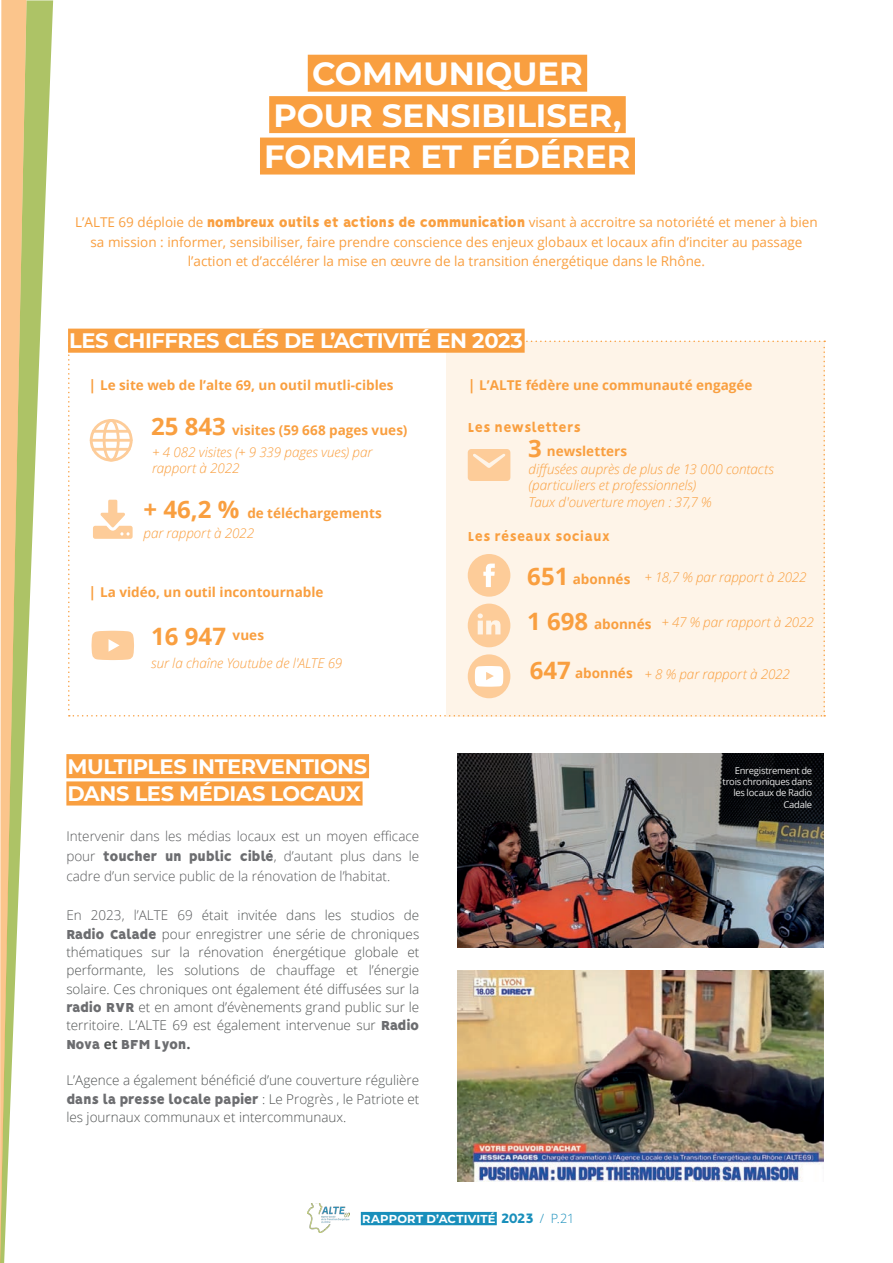
<style>
.page{position:relative;width:893px;height:1263px;background:#fff}
.page>*{position:absolute;margin:0;border:0;box-sizing:border-box;transform-origin:0 0}
.t1{font:700 32.25px "Montserrat";color:#fff}
.t2{font:700 24px "Open Sans";color:#f99f40}
.t3{font:700 21px "Montserrat";letter-spacing:-.02em;color:#fff}
.t4{font:900 14.7px "Vision";letter-spacing:-.03em;color:#6c6d70}
._05-TEXTE_sans_lettrine{font:800 14.7px "Vision";letter-spacing:.01em;color:#f99f40}
.t5{font:300 13.5px/18.3px "Open Sans";color:#4f5252;text-align:justify}
.t6{font:13.5px/19.5px "Open Sans";color:#f99f40;text-align:center}
._05-TEXTE_sans_lettrine-2{font:italic 300 13.5px/16.5px "Open Sans";letter-spacing:-.005em;color:#f99f40}
._05-TEXTE_sans_lettrine-3{font:700 13.5px "Open Sans";color:#f99f40}
.t7{font:300 13.5px/19.8px "Open Sans";color:#57585a;text-align:justify}
.t8{font:700 11.55px "Montserrat";letter-spacing:.02em;color:#fff}
.t9{font:9.45px/11.4px "Open Sans";letter-spacing:-.025em;color:#fff;text-align:right}
.s1{font-family:"Vision";font-weight:900;font-size:14.7px}
.s2{font-size:14.25px}
.s3{font-family:"Vision";font-weight:900;font-size:14.7px;color:#6c6d70}
.s4{color:#57585a}
.s5{font-family:"Open Sans";font-weight:700;font-size:13.5px;color:#4f5252}
.s6{font-family:"Open Sans";font-weight:700;color:#57585a}
.s7{font-family:"Open Sans";font-weight:300;font-size:13.5px;color:#4f5252}
.s8{font-family:"Vision";font-weight:800;font-size:15.45px;color:#198fbb}
.s9{font-family:"Open Sans";font-weight:300;font-size:12.75px;color:#198fbb}
</style>
<div class="page">
<div style="left:361px;top:1212px;width:136px;height:13px;background:#198fbb"></div>
<img style="left:307px;top:1203px;width:43px;height:30px">
<svg style="left:27px;top:0;width:26px;height:673px;fill:#adc366"></svg>
<svg style="left:0;top:0;width:27px;height:1263px"></svg>
<div style="left:308px;top:55px;width:279px;height:37px;background:#f99f40"></div>
<div style="left:269px;top:96px;width:357px;height:37px;background:#f99f40"></div>
<div style="left:260px;top:138px;width:375px;height:37px;background:#f99f40"></div>
<div style="left:68px;top:329px;width:457px;height:24px;background:#f99f40"></div>
<div style="left:66px;top:754px;width:303px;height:24px;background:#f99f40"></div>
<div style="left:66px;top:781px;width:297px;height:24px;background:#f99f40"></div>
<img style="left:458px;top:754px;width:365px;height:194px">
<img style="left:458px;top:971px;width:365px;height:211px">
<svg style="left:68px;top:341px;width:757px;height:375px"></svg>
<p class="t1" style="left:312px;top:50px;width:272px">COMMUNIQUER</p>
<p class="t1" style="left:273px;top:92px;width:350px">POUR SENSIBILISER,</p>
<p class="t1" style="left:264px;top:133px;width:368px">FORMER ET FÉDÉRER</p>
<p class="t6" style="left:75px;top:212px;width:744px">L’ALTE 69 déploie de <span class="s1">nombreux outils et actions de communication</span> visant à accroitre sa notoriété et mener à bien sa mission : informer, sensibiliser, faire prendre conscience des enjeux globaux et locaux afin d’inciter au passage l’action et d’accélérer la mise en œuvre de la transition énergétique dans le Rhône.</p>
<p class="t3" style="left:69px;top:326px;width:455px">LES CHIFFRES CLÉS DE L’ACTIVITÉ EN 2023</p>
<p class="_05-TEXTE_sans_lettrine-3" style="left:468px;top:376px;width:286px"><span class="s2">|</span> L’ALTE fédère une communauté engagée</p>
<p class="_05-TEXTE_sans_lettrine-3" style="left:89px;top:376px;width:307px"><span class="s2">|</span> Le site web de l’alte 69, un outil mutli-cibles</p>
<p class="t2" style="left:151px;top:409px;width:76px">25 843</p>
<p class="_05-TEXTE_sans_lettrine-2" style="left:152px;top:443px;width:222px">+ 4 082 visites (+ 9 339 pages vues) par rapport à 2022</p>
<p class="_05-TEXTE_sans_lettrine-3" style="left:232px;top:421px;width:177px">visites (59 668 pages vues)</p>
<p class="t2" style="left:143px;top:492px;width:97px">+ 46,2 %</p>
<p class="_05-TEXTE_sans_lettrine-2" style="left:143px;top:525px;width:112px">par rapport à 2022</p>
<p class="_05-TEXTE_sans_lettrine-3" style="left:247px;top:504px;width:136px">de téléchargements</p>
<p class="_05-TEXTE_sans_lettrine-3" style="left:89px;top:582px;width:237px"><span class="s2">|</span> La vidéo, un outil incontournable</p>
<p class="t2" style="left:151px;top:619px;width:76px">16 947</p>
<p class="_05-TEXTE_sans_lettrine-2" style="left:151px;top:654px;width:193px">sur la chaîne Youtube de l'ALTE 69</p>
<p class="_05-TEXTE_sans_lettrine-3" style="left:233px;top:625px;width:33px">vues</p>
<p class="t3" style="left:68px;top:751px;width:301px">MULTIPLES INTERVENTIONS</p>
<p class="t3" style="left:68px;top:779px;width:295px">DANS LES MÉDIAS LOCAUX</p>
<p class="t7" style="left:66px;top:826px;width:354px">Intervenir dans les médias locaux est un moyen efficace pour <span class="s3">toucher un public ciblé</span>, d’autant plus dans le cadre d’un service public de la rénovation de l’habitat.</p>
<p class="t5" style="left:66px;top:906px;width:354px"><span class="s4">En 2023, l’ALTE 69</span> était invitée dans les studios de <span class="s3">Radio Calade</span> pour enregistrer une série de chroniques thématiques sur la rénovation énergétique globale et performante, les solutions de chauffage et l’énergie solaire. Ces chroniques ont également été diffusées sur la <span class="s3">radio RVR</span> et en amont d’évènements grand public sur le territoire. L’ALTE 69 est également intervenue sur <span class="s3">Radio</span></p>
<p class="t4" style="left:66px;top:1035px;width:126px">Nova <span class="s5">et</span> BFM Lyon<span class="s6">.</span></p>
<p class="t5" style="left:66px;top:1071px;width:354px">L’Agence a également bénéficié d’une couverture régulière</p>
<p class="t4" style="left:66px;top:1090px;width:354px">dans la presse locale papier <span class="s7">: Le Progrès , le Patriote et</span></p>
<p class="t5" style="left:66px;top:1107px;width:282px">les journaux communaux et intercommunaux.</p>
<p class="_05-TEXTE_sans_lettrine" style="left:468px;top:418px;width:115px">Les newsletters</p>
<p class="t2" style="left:528px;top:431px;width:15px">3</p>
<p class="_05-TEXTE_sans_lettrine-3" style="left:547px;top:442px;width:82px">newsletters</p>
<p class="_05-TEXTE_sans_lettrine-2" style="left:529px;top:460px;width:247px">diffusées auprès de plus de 13 000 contacts (particuliers et professionnels)<br>Taux d'ouverture moyen : 37,7 %</p>
<p class="_05-TEXTE_sans_lettrine" style="left:468px;top:528px;width:144px">Les réseaux sociaux</p>
<p class="t2" style="left:527px;top:559px;width:43px">651</p>
<p class="_05-TEXTE_sans_lettrine-3" style="left:573px;top:569px;width:59px">abonnés</p>
<p class="t2" style="left:527px;top:604px;width:63px">1 698</p>
<p class="_05-TEXTE_sans_lettrine-3" style="left:594px;top:615px;width:59px">abonnés</p>
<p class="_05-TEXTE_sans_lettrine-2" style="left:661px;top:614px;width:154px">+ 47 % par rapport à 2022</p>
<p class="t2" style="left:530px;top:653px;width:43px">647</p>
<p class="_05-TEXTE_sans_lettrine-3" style="left:575px;top:663px;width:59px">abonnés</p>
<p class="_05-TEXTE_sans_lettrine-2" style="left:644px;top:665px;width:147px">+ 8 % par rapport à 2022</p>
<p class="_05-TEXTE_sans_lettrine-2" style="left:644px;top:568px;width:164px">+ 18,7 % par rapport à 2022</p>
<p class="t9" style="left:723px;top:764px;width:91px">Enregistrement de trois chroniques dans les locaux de Radio<br>Cadale</p>
<p class="t8" style="left:362px;top:1210px;width:214px">RAPPORT D’ACTIVITÉ <span class="s8">2023</span> <span class="s9">/ P.21</span></p>
</div>
